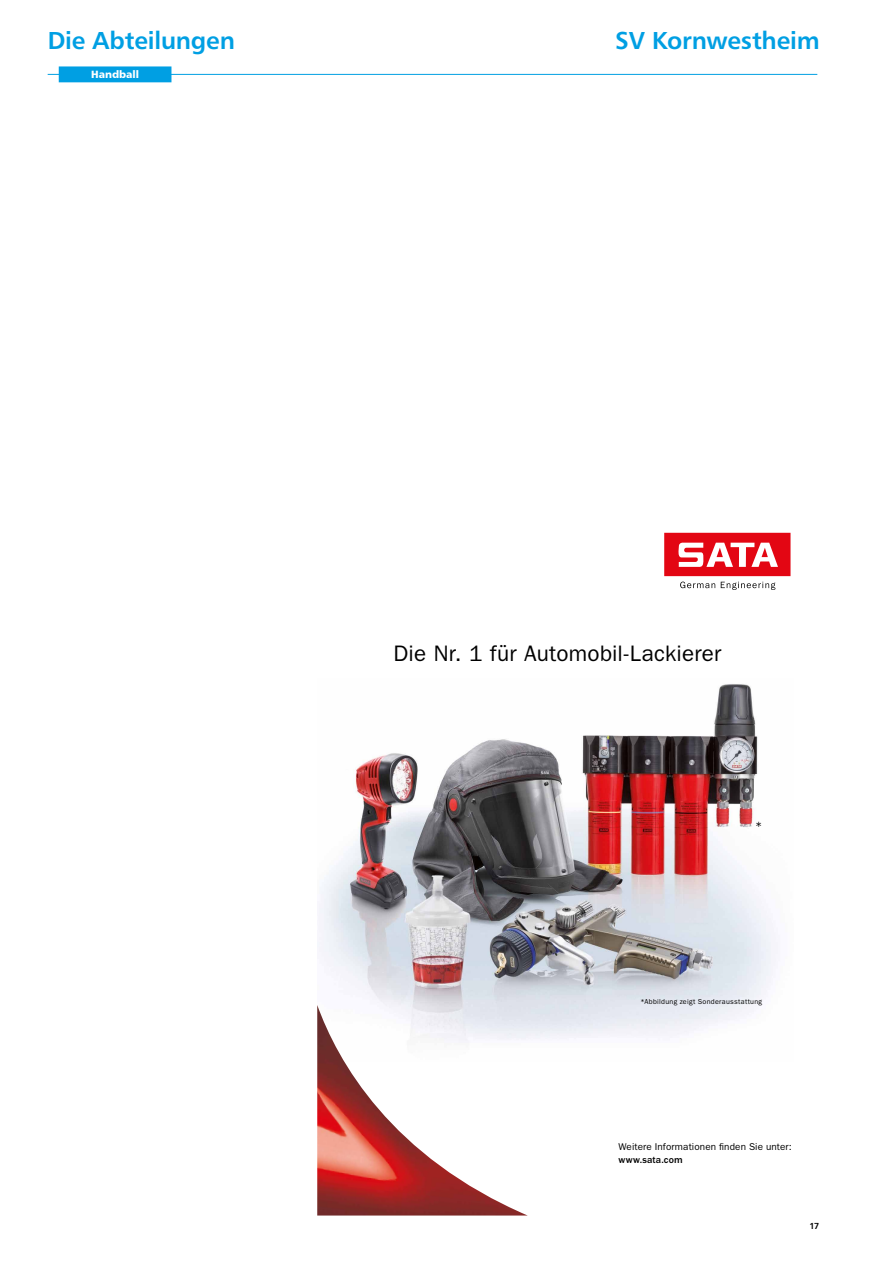
<style>
.page{position:relative;width:869px;height:1265px;background:#fff}
.page>*{position:absolute;margin:0;border:0;box-sizing:border-box;transform-origin:0 0}
.t1{font:24.5px "Humanist 777 BT Bold B";letter-spacing:-.01em;color:#009fe3}
.t2{font:22.49px "ITC Franklin Gothic Std";letter-spacing:.01em;color:#000}
.t3{font:11.99px "ITC Franklin Gothic Std";color:#000}
.t4{font:10.5px "Humanist 777 BT Black B";color:#fff}
.t5{font:9.89px "ITC Franklin Gothic Std";letter-spacing:.01em;color:#000}
.t6{font:500 9.89px "ITC Franklin Gothic Std";letter-spacing:.02em;color:#000}
.t7{font:8.75px "Humanist 777 BT Bold B";color:#000}
.t8{font:7.17px "ITC Franklin Gothic Std";letter-spacing:.04em;color:#000}
</style>
<div class="page">
<hr style="left:48px;top:74px;width:769px;height:1px;background:#009fe3">
<div style="left:59px;top:67px;width:112px;height:15px;background:#009fe3"></div>
<img style="left:317px;top:684px;width:461px;height:355px">
<svg style="left:680px;top:582px;width:95px;height:8px"></svg>
<svg style="left:664px;top:533px;width:126px;height:43px"></svg>
<img style="left:317px;top:1005px;width:210px;height:211px">
<h1 class="t1" style="left:48px;top:24px;width:189px">Die Abteilungen</h1>
<p class="t4" style="left:91px;top:67px;width:49px">Handball</p>
<h1 class="t1" style="left:615px;top:25px;width:206px">SV Kornwestheim</h1>
<h2 class="t2" style="left:393px;top:640px;width:329px">Die Nr. 1 für Automobil-Lackierer</h2>
<p class="t3" style="left:755px;top:819px;width:9px">*</p>
<p class="t8" style="left:640px;top:998px;width:123px">*Abbildung zeigt Sonderausstattung</p>
<p class="t5" style="left:618px;top:1141px;width:175px">Weitere Informationen finden Sie unter:</p>
<p class="t6" style="left:618px;top:1154px;width:66px">www.sata.com</p>
<p class="t7" style="left:809px;top:1221px;width:11px">17</p>
</div>
